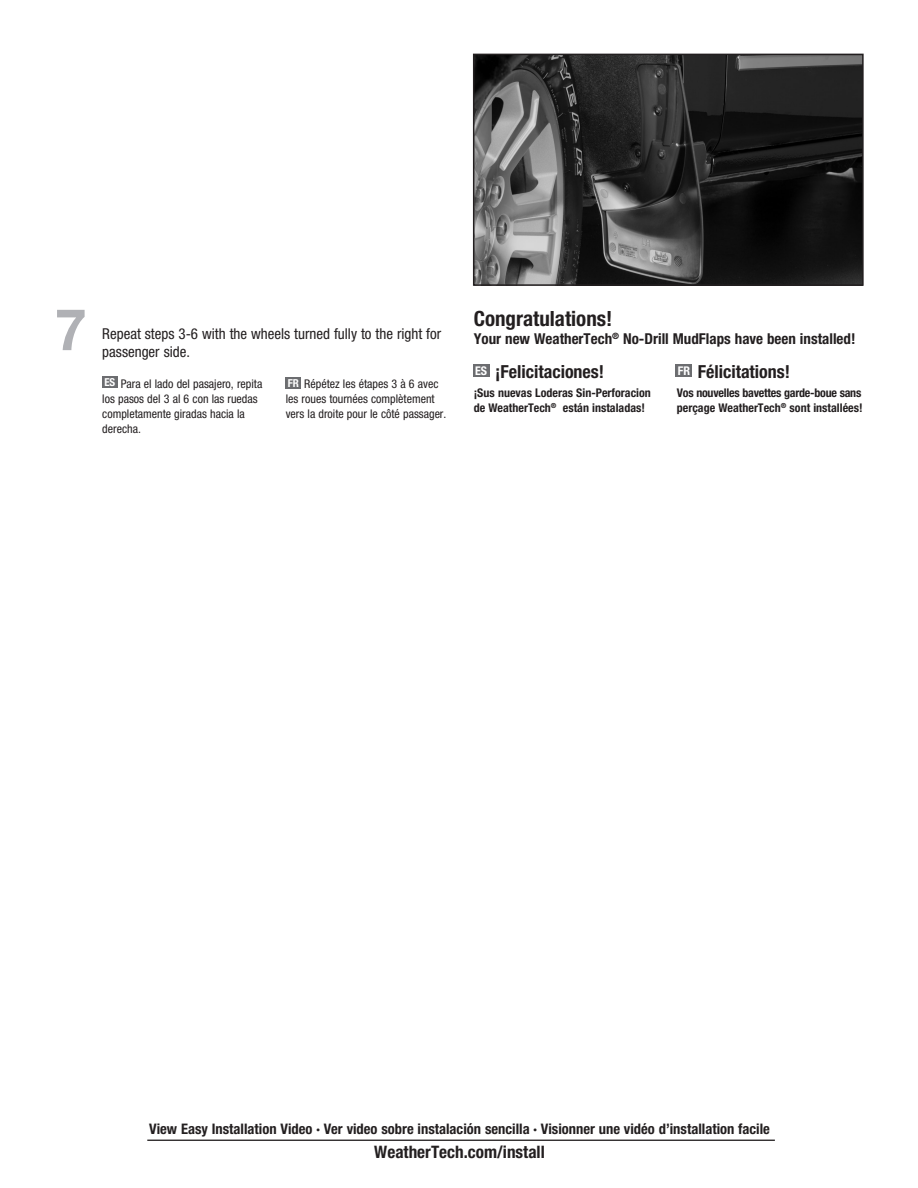
<style>
.page{position:relative;width:918px;height:1188px;background:#fff}
.page>*{position:absolute;margin:0;border:0;box-sizing:border-box;transform-origin:0 0}
.t1{font:700 57.6px "Helvetica Neue";color:#b0b1b5}
.t2{font:700 condensed 21px "Helvetica Neue";color:#231f20}
.t3{font:700 condensed 18px "Helvetica Neue";color:#231f20}
.t4{font:700 condensed 17.25px "Helvetica Neue";color:#231f20}
.t5{font:condensed 15px "Helvetica Neue";color:#231f20}
.t6{font:700 condensed 15px "Helvetica Neue";color:#231f20}
.t7{font:700 condensed 14.55px "Helvetica Neue";color:#231f20}
.t8{font:condensed 12px/15px "Helvetica Neue";color:#231f20}
.t9{font:700 condensed 12px/15px "Helvetica Neue";color:#231f20}
.t10{font:700 condensed 12px "Helvetica Neue";color:#fff}
.t11{font:700 condensed 10.95px "Helvetica Neue";color:#fff}
</style>
<div class="page">
<img style="left:476px;top:57px;width:385px;height:226px">
<div style="left:473px;top:54px;width:391px;height:232px;border:2px solid #231f20"></div>
<hr style="left:147px;top:1140px;width:628px;height:1px;background:#231f20">
<div style="left:102px;top:376px;width:16px;height:12px;background:#6c6d70"></div>
<div style="left:286px;top:377px;width:15px;height:11px;background:#6c6d70"></div>
<div style="left:473px;top:364px;width:17px;height:13px;background:#6c6d70"></div>
<div style="left:676px;top:364px;width:16px;height:13px;background:#6c6d70"></div>
<p class="t1" style="left:55px;top:294px;width:34px">7</p>
<p class="t5" style="left:102px;top:325px;width:340px">Repeat steps 3-6 with the wheels turned fully to the right for</p>
<p class="t5" style="left:102px;top:343px;width:89px">passenger side.</p>
<p class="t11" style="left:104px;top:376px;width:12px">ES</p>
<p class="t8" style="left:102px;top:376px;width:162px;text-indent:19px">Para el lado del pasajero, repita los pasos del 3 al 6 con las ruedas completamente giradas hacia la derecha.</p>
<p class="t11" style="left:288px;top:376px;width:13px">FR</p>
<p class="t8" style="left:286px;top:377px;width:162px;text-indent:19px">Répétez les étapes 3 à 6 avec les roues tournées complètement vers la droite pour le côté passager.</p>
<p class="t2" style="left:474px;top:305px;width:140px">Congratulations!</p>
<p class="t6" style="left:474px;top:330px;width:383px">Your new WeatherTech<sup>®</sup> No-Drill MudFlaps have been installed!</p>
<p class="t10" style="left:475px;top:364px;width:13px">ES</p>
<p class="t3" style="left:495px;top:361px;width:111px">¡Felicitaciones!</p>
<p class="t10" style="left:678px;top:364px;width:14px">FR</p>
<p class="t3" style="left:698px;top:361px;width:94px">Félicitations!</p>
<p class="t9" style="left:474px;top:386px;width:179px">¡Sus nuevas Loderas Sin-Perforacion de WeatherTech<sup>®</sup> están instaladas!</p>
<p class="t9" style="left:677px;top:386px;width:187px;line-height:14.4px">Vos nouvelles bavettes garde-boue sans perçage WeatherTech<sup>®</sup> sont installées!</p>
<p class="t7" style="left:149px;top:1120px;width:622px">View Easy Installation Video · Ver video sobre instalación sencilla · Visionner une vidéo d’installation facile</p>
<p class="t4" style="left:374px;top:1141px;width:172px">WeatherTech.com/install</p>
</div>
